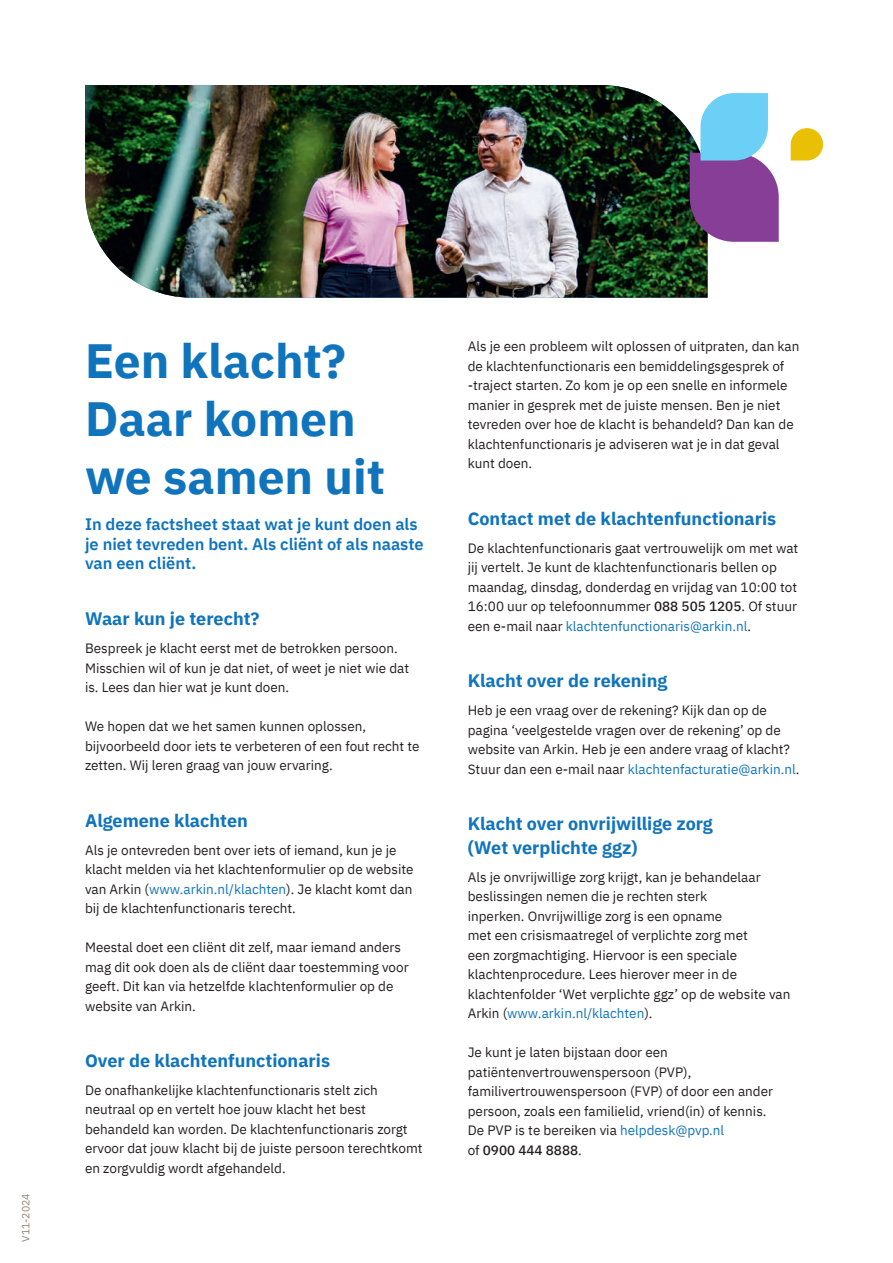
<style>
.page{position:relative;width:893px;height:1263px;background:#fff}
.page>*{position:absolute;margin:0;border:0;box-sizing:border-box;transform-origin:0 0}
.t1{font:700 48px/57.6px "IBM Plex Sans";color:#1074bc}
.t2{font:700 18px/24px "IBM Plex Sans";color:#1074bc}
.body_intro{font:600 16.5px/19.5px "IBM Plex Sans";color:#1074bc}
.body{font:13.5px/19.5px "IBM Plex Sans";color:#231f20}
.body-2{font:10.5px "IBM Plex Sans";color:#938779}
.s1{color:#1074bc}
.s2{font-weight:500}
</style>
<div class="page">
<img style="left:85px;top:85px;width:623px;height:213px">
<svg style="left:690px;top:93px;width:89px;height:149px;background:#8c87bf"></svg>
<svg style="left:791px;top:128px;width:32px;height:33px"></svg>
<p class="body-2" style="left:18px;top:1242px;width:50px;rotate:-90deg">V11-2024</p>
<p class="t1" style="left:85px;top:329px;width:302px">Een klacht?<br>Daar komen we samen uit</p>
<p class="body_intro" style="left:85px;top:513px;width:340px">In deze factsheet staat wat je kunt doen als je niet tevreden bent. Als cliënt of als naaste van een cliënt.</p>
<p class="t2" style="left:85px;top:605px;width:176px">Waar kun je terecht?</p>
<p class="body" style="left:85px;top:638px;width:326px">Bespreek je klacht eerst met de betrokken persoon.<br>Misschien wil of kun je dat niet, of weet je niet wie dat is. Lees dan hier wat je kunt doen.</p>
<p class="body" style="left:85px;top:716px;width:336px">We hopen dat we het samen kunnen oplossen, bijvoorbeeld door iets te verbeteren of een fout recht te zetten. Wij leren graag van jouw ervaring.</p>
<p class="t2" style="left:85px;top:807px;width:164px">Algemene klachten</p>
<p class="body" style="left:85px;top:839px;width:330px">Als je ontevreden bent over iets of iemand, kun je je klacht melden via het klachtenformulier op de website van Arkin (<span class="s1">www.arkin.nl/klachten</span>). Je klacht komt dan bij de klachtenfunctionaris terecht.</p>
<p class="body" style="left:85px;top:936px;width:325px">Meestal doet een cliënt dit zelf, maar iemand anders mag dit ook doen als de cliënt daar toestemming voor geeft. Dit kan via hetzelfde klachtenformulier op de website van Arkin.</p>
<p class="t2" style="left:85px;top:1047px;width:247px">Over de klachtenfunctionaris</p>
<p class="body" style="left:85px;top:1079px;width:339px">De onafhankelijke klachtenfunctionaris stelt zich neutraal op en vertelt hoe jouw klacht het best behandeld kan worden. De klachtenfunctionaris zorgt ervoor dat jouw klacht bij de juiste persoon terechtkomt en zorgvuldig wordt afgehandeld.</p>
<p class="body" style="left:468px;top:336px;width:333px">Als je een probleem wilt oplossen of uitpraten, dan kan de klachtenfunctionaris een bemiddelingsgesprek of -traject starten. Zo kom je op een snelle en informele manier in gesprek met de juiste mensen. Ben je niet tevreden over hoe de klacht is behandeld? Dan kan de klachtenfunctionaris je adviseren wat je in dat geval kunt doen.</p>
<p class="t2" style="left:468px;top:505px;width:310px">Contact met de klachtenfunctionaris</p>
<p class="body" style="left:468px;top:537px;width:332px">De klachtenfunctionaris gaat vertrouwelijk om met wat jij vertelt. Je kunt de klachtenfunctionaris bellen op maandag, dinsdag, donderdag en vrijdag van 10:00 tot 16:00 uur op telefoonnummer <span class="s2">088 505 1205</span>. Of stuur een e-mail naar <span class="s1">klachtenfunctionaris@arkin.nl</span>.</p>
<p class="t2" style="left:468px;top:667px;width:201px">Klacht over de rekening</p>
<p class="body" style="left:468px;top:699px;width:333px">Heb je een vraag over de rekening? Kijk dan op de pagina ‘veelgestelde vragen over de rekening’ op de website van Arkin. Heb je een andere vraag of klacht?<br>Stuur dan een e-mail naar <span class="s1">klachtenfacturatie@arkin.nl</span>.</p>
<p class="t2" style="left:468px;top:810px;width:246px">Klacht over onvrijwillige zorg (Wet verplichte ggz)</p>
<p class="body" style="left:468px;top:866px;width:324px">Als je onvrijwillige zorg krijgt, kan je behandelaar beslissingen nemen die je rechten sterk<br>inperken. Onvrijwillige zorg is een opname<br>met een crisismaatregel of verplichte zorg met<br>een zorgmachtiging. Hiervoor is een speciale klachtenprocedure. Lees hierover meer in de klachtenfolder ‘Wet verplichte ggz’ op de website van Arkin (<span class="s1">www.arkin.nl/klachten</span>).</p>
<p class="body" style="left:468px;top:1042px;width:307px">Je kunt je laten bijstaan door een patiëntenvertrouwenspersoon (PVP), familivertrouwenspersoon (FVP) of door een ander persoon, zoals een familielid, vriend(in) of kennis.<br>De PVP is te bereiken via <span class="s1">helpdesk@pvp.nl<br></span>of <span class="s2">0900 444 8888</span>.</p>
</div>
